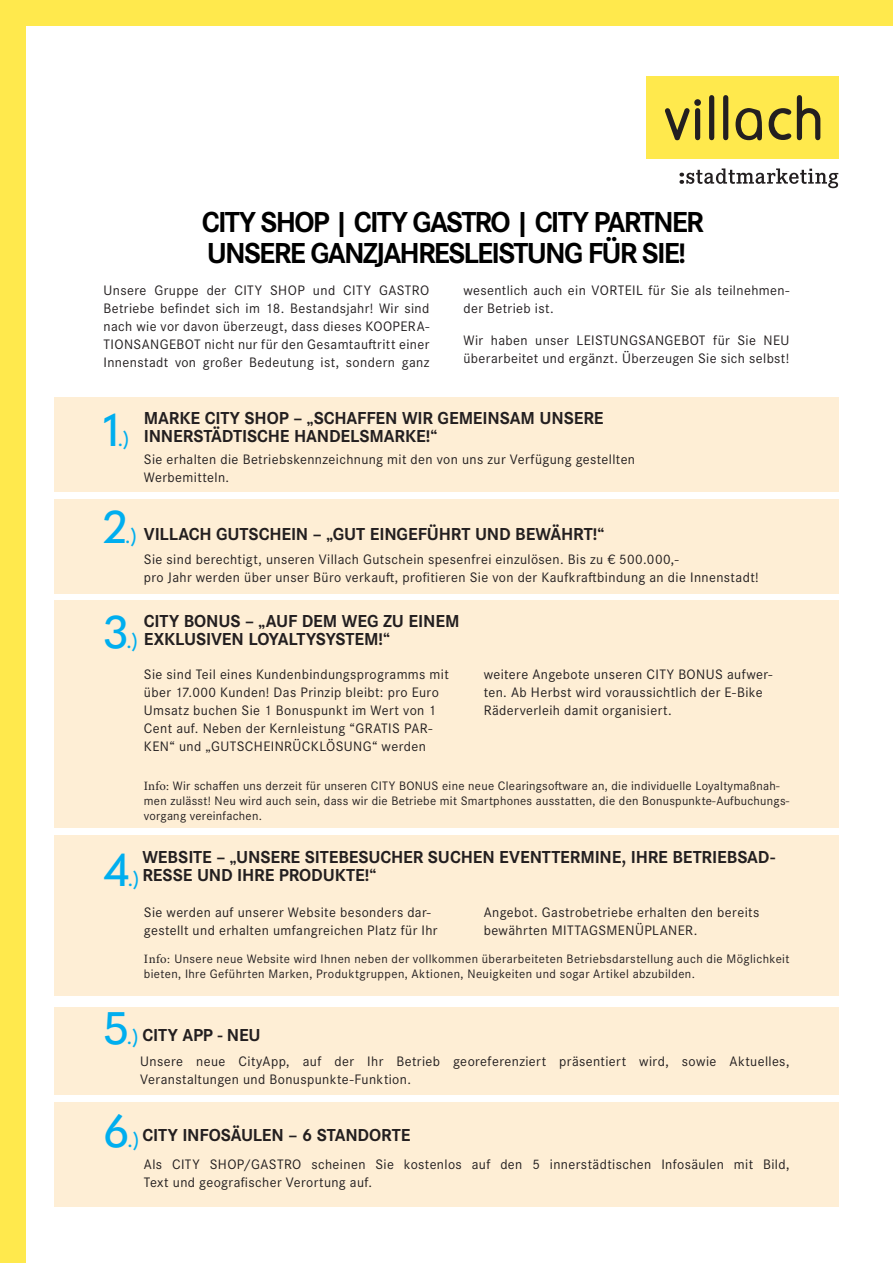
<style>
.page{position:relative;width:893px;height:1263px;background:#fff}
.page>*{position:absolute;margin:0;border:0;box-sizing:border-box;transform-origin:0 0}
.t1{font:500 45px "Quasimoda";color:#00aeef}
.t2{font:700 30px "Corporate S Pro";letter-spacing:-.06em;color:#000}
.t3{font:500 21px "Quasimoda";color:#00aeef}
.t4{font:700 18px "Corporate S Pro";letter-spacing:-.01em;color:#231f20}
.t5{font:14.25px/18px "Corporate S Pro";letter-spacing:.025em;color:#231f20}
.t6{font:12.75px/15px "Corporate S Pro";letter-spacing:.02em;color:#231f20}
.s1{font-size:45px}
.s2{font-family:"Minion Pro"}
</style>
<div class="page">
<div style="left:54px;top:397px;width:785px;height:95px;background:#feeed5"></div>
<div style="left:54px;top:499px;width:785px;height:95px;background:#feeed5"></div>
<div style="left:54px;top:601px;width:785px;height:227px;background:#feeed5"></div>
<div style="left:54px;top:835px;width:785px;height:161px;background:#feeed5"></div>
<div style="left:54px;top:1007px;width:785px;height:88px;background:#feeed5"></div>
<div style="left:54px;top:1102px;width:785px;height:104px;background:#feeed5"></div>
<div style="left:646px;top:77px;width:193px;height:82px;background:#ffe94d"></div>
<div style="left:694px;top:99px;width:7px;height:7px;background:#231f20;border-radius:50%"></div>
<svg style="left:709px;top:95px;width:5px;height:45px"></svg>
<svg style="left:723px;top:95px;width:5px;height:45px"></svg>
<svg style="left:769px;top:108px;width:22px;height:32px"></svg>
<svg style="left:797px;top:95px;width:23px;height:45px"></svg>
<svg style="left:665px;top:108px;width:35px;height:32px"></svg>
<svg style="left:735px;top:108px;width:27px;height:32px"></svg>
<svg style="left:679px;top:168px;width:159px;height:20px"></svg>
<div style="left:0;top:0;width:26px;height:1263px;background:#ffe94d"></div>
<div style="left:0;top:0;width:893px;height:26px;background:#ffe94d"></div>
<p class="t2" style="left:202px;top:198px;width:504px">CITY SHOP | CITY GASTRO | CITY PARTNER</p>
<p class="t2" style="left:207px;top:229px;width:480px">UNSERE GANZJAHRESLEISTUNG FÜR SIE!</p>
<p class="t5" style="left:104px;top:281px;width:327px;text-align:justify">Unsere Gruppe der CITY SHOP und CITY GASTRO Betriebe befindet sich im 18. Bestandsjahr! Wir sind nach wie vor davon überzeugt, dass dieses KOOPERA-TIONSANGEBOT nicht nur für den Gesamtauftritt einer Innenstadt von großer Bedeutung ist, sondern ganz</p>
<p class="t5" style="left:463px;top:281px;width:327px">wesentlich auch ein VORTEIL für Sie als teilnehmen&shy;der Betrieb ist.</p>
<p class="t5" style="left:463px;top:330px;width:327px">Wir haben unser LEISTUNGSANGEBOT für Sie NEU überarbeitet und ergänzt. Überzeugen Sie sich selbst!</p>
<p class="t1" style="left:104px;top:396px;width:18px">1</p>
<p class="t3" style="left:117px;top:423px;width:13px">.)</p>
<p class="t4" style="left:144px;top:404px;width:461px">MARKE CITY SHOP – „SCHAFFEN WIR GEMEINSAM UNSERE</p>
<p class="t4" style="left:144px;top:422px;width:295px">INNERSTÄDTISCHE HANDELSMARKE!“</p>
<p class="t5" style="left:144px;top:449px;width:493px">Sie erhalten die Betriebskennzeichnung mit den von uns zur Verfügung gestellten<br>Werbemitteln.</p>
<p class="t1" style="left:104px;top:493px;width:25px">2</p>
<p class="t3" style="left:125px;top:520px;width:13px">.)</p>
<p class="t4" style="left:144px;top:520px;width:462px">VILLACH GUTSCHEIN – „GUT EINGEFÜHRT UND BEWÄHRT!“</p>
<p class="t5" style="left:144px;top:550px;width:616px">Sie sind berechtigt, unseren Villach Gutschein spesenfrei einzulösen. Bis zu € 500.000,-<br>pro Jahr werden über unser Büro verkauft, profitieren Sie von der Kaufkraftbindung an die Innenstadt!</p>
<p class="t4" style="left:144px;top:607px;width:317px">CITY BONUS – „AUF DEM WEG ZU EINEM</p>
<p class="t3" style="left:104px;top:624px;width:36px"><span class="s1">3</span>.)</p>
<p class="t4" style="left:144px;top:625px;width:248px">EXKLUSIVEN LOYALTYSYSTEM!“</p>
<p class="t5" style="left:144px;top:664px;width:306px">Sie sind Teil eines Kundenbindungsprogramms mit über 17.000 Kunden! Das Prinzip bleibt: pro Euro Umsatz buchen Sie 1 Bonuspunkt im Wert von 1<br>Cent auf. Neben der Kernleistung “GRATIS PAR-KEN“ und „GUTSCHEINRÜCKLÖSUNG“ werden</p>
<p class="t5" style="left:484px;top:664px;width:290px">weitere Angebote unseren CITY BONUS aufwer&shy;ten. Ab Herbst wird voraussichtlich der E-Bike<br>Räderverleih damit organisiert.</p>
<p class="t6" style="left:144px;top:778px;width:647px"><span class="s2">Info:</span> Wir schaffen uns derzeit für unseren CITY BONUS eine neue Clearingsoftware an, die individuelle Loyaltymaßnah&shy;men zulässt! Neu wird auch sein, dass wir die Betriebe mit Smartphones ausstatten, die den Bonuspunkte-Aufbuchungs&shy;vorgang vereinfachen.</p>
<p class="t4" style="left:142px;top:843px;width:634px">WEBSITE – „UNSERE SITEBESUCHER SUCHEN EVENTTERMINE, IHRE BETRIEBSAD-</p>
<p class="t1" style="left:104px;top:836px;width:28px">4</p>
<p class="t4" style="left:142px;top:861px;width:235px">RESSE UND IHRE PRODUKTE!“</p>
<p class="t3" style="left:127px;top:863px;width:13px">.)</p>
<p class="t5" style="left:144px;top:902px;width:295px">Sie werden auf unserer Website besonders dar&shy;gestellt und erhalten umfangreichen Platz für Ihr</p>
<p class="t5" style="left:484px;top:902px;width:277px">Angebot. Gastrobetriebe erhalten den bereits bewährten MITTAGSMENÜPLANER.</p>
<p class="t6" style="left:144px;top:951px;width:647px"><span class="s2">Info:</span> Unsere neue Website wird Ihnen neben der vollkommen überarbeiteten Betriebsdarstellung auch die Möglichkeit bieten, Ihre Geführten Marken, Produktgruppen, Aktionen, Neuigkeiten und sogar Artikel abzubilden.</p>
<p class="t3" style="left:104px;top:1020px;width:37px"><span class="s1">5</span>.)</p>
<p class="t4" style="left:142px;top:1021px;width:120px">CITY APP - NEU</p>
<p class="t5" style="left:140px;top:1051px;width:651px">Unsere neue CityApp, auf der Ihr Betrieb georeferenziert präsentiert wird, sowie Aktuelles,<br>Veranstaltungen und Bonuspunkte-Funktion.</p>
<p class="t1" style="left:104px;top:1096px;width:27px">6</p>
<p class="t4" style="left:142px;top:1121px;width:269px">CITY INFOSÄULEN – 6 STANDORTE</p>
<p class="t3" style="left:127px;top:1123px;width:13px">.)</p>
<p class="t5" style="left:144px;top:1154px;width:647px">Als CITY SHOP/GASTRO scheinen Sie kostenlos auf den 5 innerstädtischen Infosäulen mit Bild,<br>Text und geografischer Verortung auf.</p>
</div>
